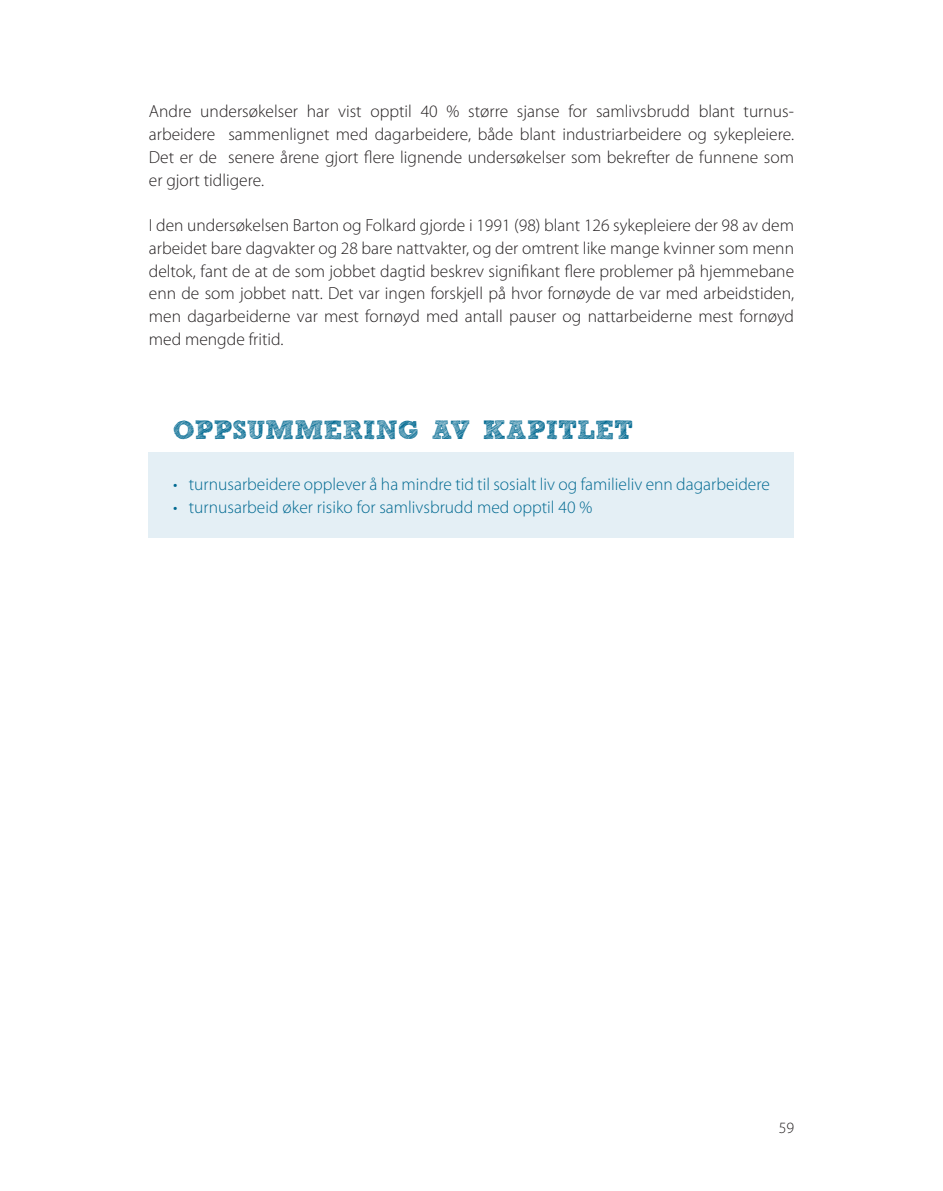
<style>
.page{position:relative;width:943px;height:1191px;background:#fff}
.page>*{position:absolute;margin:0;border:0;box-sizing:border-box;transform-origin:0 0}
.t1{font:700 26.25px "freeversion Sketch Block";color:#006991}
.t2{font:300 17.5px/22.8px "Myriad Pro";color:#231f20;text-align:justify}
.t3{font:300 17.5px "Myriad Pro";color:#006991}
.t4{font:300 15.75px "Myriad Pro";color:#231f20}
</style>
<div class="page">
<div style="left:149px;top:452px;width:645px;height:85px;background:#e4eff5"></div>
<p class="t2" style="left:149px;top:100px;width:646px">Andre undersøkelser har vist opptil 40 % større sjanse for samlivsbrudd blant turnus&shy;arbeidere sammenlignet med dagarbeidere, både blant industriarbeidere og sykepleiere.<br>Det er de senere årene gjort flere lignende undersøkelser som bekrefter de funnene som er gjort tidligere.</p>
<p class="t2" style="left:149px;top:214px;width:646px">I den undersøkelsen Barton og Folkard gjorde i 1991 (98) blant 126 sykepleiere der 98 av dem arbeidet bare dagvakter og 28 bare nattvakter, og der omtrent like mange kvinner som menn deltok, fant de at de som jobbet dagtid beskrev signifikant flere problemer på hjemmebane enn de som jobbet natt. Det var ingen forskjell på hvor fornøyde de var med arbeidstiden, men dagarbeiderne var mest fornøyd med antall pauser og nattarbeiderne mest fornøyd med mengde fritid.</p>
<h1 class="t1" style="left:173px;top:420px;width:461px">OPPSUMMERING AV KAPITLET</h1>
<p class="t3" style="left:173px;top:474px;width:598px">• turnusarbeidere opplever å ha mindre tid til sosialt liv og familieliv enn dagarbeidere</p>
<p class="t3" style="left:173px;top:496px;width:421px">• turnusarbeid øker risiko for samlivsbrudd med opptil 40 %</p>
<p class="t4" style="left:778px;top:1118px;width:17px">59</p>
</div>
